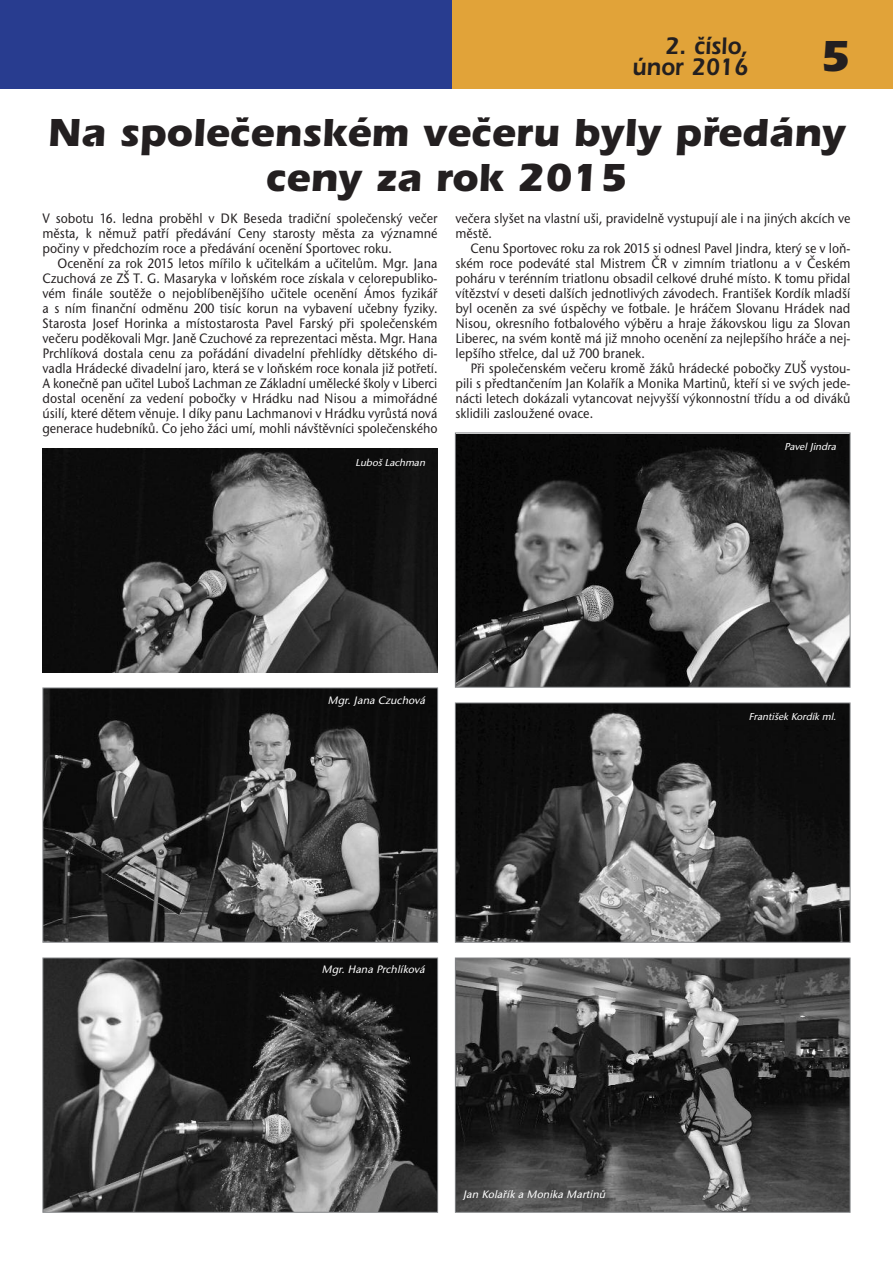
<style>
.page{position:relative;width:893px;height:1263px;background:#fff}
.page>*{position:absolute;margin:0;border:0;box-sizing:border-box;transform-origin:0 0}
.t1{font:700 45px "Itc Eras CE";color:#231f20}
.t2{font:700 40.5px/45px "Itc Eras CE";color:#231f20;text-align:center}
.t3{font:600 24.75px/21px "Itc Eras CE";color:#231f20;text-align:right;scale:.91 1}
.t4{font:500 14.25px/15px "Stone Sans Itc TCE";color:#231f20;text-align:justify;scale:.9 1}
.t5{font:italic 500 11.25px "Stone Sans Itc TCE";color:#fff}
.t6{font:italic 500 10.5px "Stone Sans Itc TCE";letter-spacing:-.01em;color:#fff}
</style>
<div class="page">
<div style="left:0;top:0;width:893px;height:89px;background:#283c8f"></div>
<div style="left:452px;top:0;width:441px;height:89px;background:#e1a339"></div>
<img style="left:457px;top:435px;width:391px;height:251px">
<div style="left:455px;top:433px;width:395px;height:255px;border:1px solid #808285"></div>
<img style="left:457px;top:705px;width:391px;height:236px">
<div style="left:455px;top:703px;width:395px;height:240px;border:1px solid #808285"></div>
<img style="left:457px;top:960px;width:391px;height:251px">
<div style="left:455px;top:958px;width:395px;height:255px;border:1px solid #808285"></div>
<img style="left:45px;top:690px;width:391px;height:251px">
<div style="left:43px;top:688px;width:395px;height:255px;border:1px solid #808285"></div>
<img style="left:45px;top:960px;width:391px;height:251px">
<div style="left:43px;top:958px;width:395px;height:255px;border:1px solid #808285"></div>
<img style="left:43px;top:449px;width:395px;height:223px">
<h3 class="t3" style="left:632px;top:38px;width:129px">2. ãíslo, únor 2016</h3>
<h1 class="t1" style="left:820px;top:40px;width:32px">5</h1>
<h2 class="t2" style="left:47px;top:114px;width:800px">Na spoleãenském veãeru byly pfiedány ceny za rok 2015</h2>
<p class="t4" style="left:43px;top:210px;width:440px">V sobotu 16. ledna proběhl v DK Beseda tradiční společenský večer města, k němuž patří předávání Ceny starosty města za významné počiny v předchozím roce a předávání ocenění Sportovec roku.</p>
<p class="t4" style="left:43px;top:255px;width:440px;text-indent:15px">Ocenění za rok 2015 letos mířilo k učitelkám a učitelům. Mgr. Jana Czuchová ze ZŠ T. G. Masaryka v loňském roce získala v celorepubliko&shy;vém finále soutěže o nejoblíbenějšího učitele ocenění Ámos fyzikář a s ním finanční odměnu 200 tisíc korun na vybavení učebny fyziky.<br>Starosta Josef Horinka a místostarosta Pavel Farský při společenském večeru poděkovali Mgr. Janě Czuchové za reprezentaci města. Mgr. Hana Prchlíková dostala cenu za pořádání divadelní přehlídky dětského di&shy;vadla Hrádecké divadelní jaro, která se v loňském roce konala již potřetí.<br>A konečně pan učitel Luboš Lachman ze Základní umělecké školy v Liberci dostal ocenění za vedení pobočky v Hrádku nad Nisou a mimořádné úsilí, které dětem věnuje. I díky panu Lachmanovi v Hrádku vyrůstá nová generace hudebníků. Co jeho žáci umí, mohli návštěvníci společenského</p>
<p class="t6" style="left:355px;top:456px;width:73px">Luboš Lachman</p>
<p class="t4" style="left:455px;top:210px;width:440px">večera slyšet na vlastní uši, pravidelně vystupují ale i na jiných akcích ve městě.</p>
<p class="t4" style="left:455px;top:240px;width:440px;text-indent:15px">Cenu Sportovec roku za rok 2015 si odnesl Pavel Jindra, který se v loň&shy;ském roce podeváté stal Mistrem ČR v zimním triatlonu a v Českém poháru v terénním triatlonu obsadil celkové druhé místo. K tomu přidal vítězství v deseti dalších jednotlivých závodech. František Kordík mladší byl oceněn za své úspěchy ve fotbale. Je hráčem Slovanu Hrádek nad Nisou, okresního fotbalového výběru a hraje žákovskou ligu za Slovan Liberec, na svém kontě má již mnoho ocenění za nejlepšího hráče a nej&shy;lepšího střelce, dal už 700 branek.</p>
<p class="t4" style="left:455px;top:360px;width:440px;text-indent:15px">Při společenském večeru kromě žáků hrádecké pobočky ZUŠ vystou&shy;pili s předtančením Jan Kolařík a Monika Martinů, kteří si ve svých jede&shy;nácti letech dokázali vytancovat nejvyšší výkonnostní třídu a od diváků sklidili zasloužené ovace.</p>
<p class="t6" style="left:784px;top:440px;width:55px">Pavel Jindra</p>
<p class="t5" style="left:327px;top:694px;width:101px">Mgr. Jana Czuchová</p>
<p class="t6" style="left:749px;top:710px;width:91px">František Kordík ml.</p>
<p class="t5" style="left:321px;top:963px;width:106px">Mgr. Hana Prchlíková</p>
<p class="t5" style="left:463px;top:1188px;width:146px">Jan Kolařík a Monika Martinů</p>
</div>
